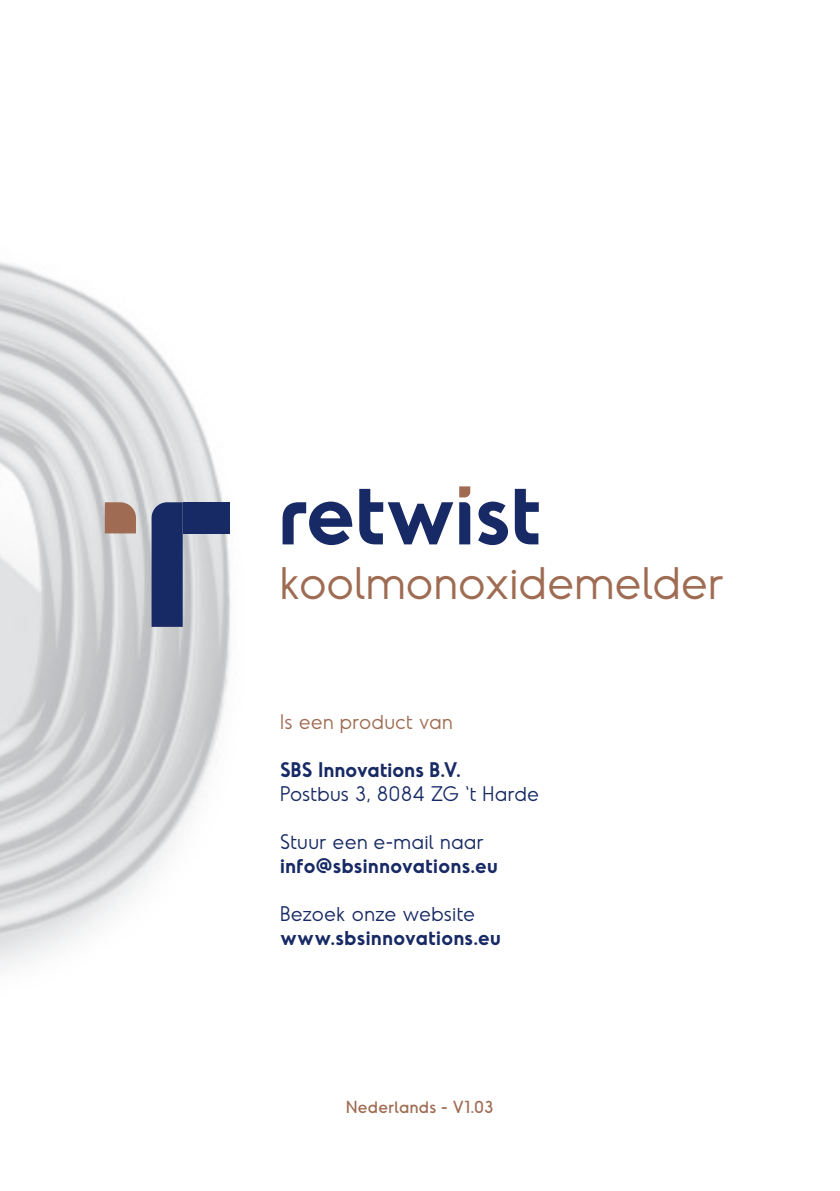
<style>
.page{position:relative;width:840px;height:1191px;background:#fff}
.page>*{position:absolute;margin:0;border:0;box-sizing:border-box;transform-origin:0 0}
.t1{font:300 45.6px "Odudo";color:#9f6c53}
.t2{font:600 20px "Odudo";letter-spacing:.025em;color:#182a65}
.t3{font:300 20px "Odudo";letter-spacing:.01em;color:#182a65}
.t4{font:300 20px "Odudo";letter-spacing:.015em;color:#9f6c53}
.t5{font:16.4px "Odudo";letter-spacing:.025em;color:#9f6c53}
</style>
<div class="page">
<img style="left:0;top:262px;width:230px;height:707px">
<div style="left:183px;top:502px;width:46px;height:31px;background:#182a65"></div>
<svg style="left:151px;top:502px;width:32px;height:125px;background:#1f3169"></svg>
<svg style="left:105px;top:502px;width:31px;height:31px"></svg>
<svg style="left:359px;top:489px;width:94px;height:55px"></svg>
<svg style="left:478px;top:501px;width:29px;height:44px"></svg>
<svg style="left:514px;top:489px;width:24px;height:55px"></svg>
<svg style="left:282px;top:501px;width:70px;height:44px"></svg>
<svg style="left:459px;top:486px;width:11px;height:58px"></svg>
<h1 class="t1" style="left:280px;top:565px;width:445px">koolmonoxidemelder</h1>
<p class="t4" style="left:280px;top:714px;width:174px">Is een product van</p>
<p class="t2" style="left:280px;top:761px;width:182px">SBS Innovations B.V.</p>
<p class="t3" style="left:280px;top:786px;width:260px">Postbus 3, 8084 ZG ‘t Harde</p>
<p class="t3" style="left:280px;top:834px;width:205px">Stuur een e-mail naar</p>
<p class="t2" style="left:280px;top:857px;width:219px">info@sbsinnovations.eu</p>
<p class="t3" style="left:280px;top:906px;width:196px">Bezoek onze website</p>
<p class="t2" style="left:280px;top:929px;width:222px">www.sbsinnovations.eu</p>
<p class="t5" style="left:346px;top:1100px;width:149px">Nederlands - V1.03</p>
</div>
